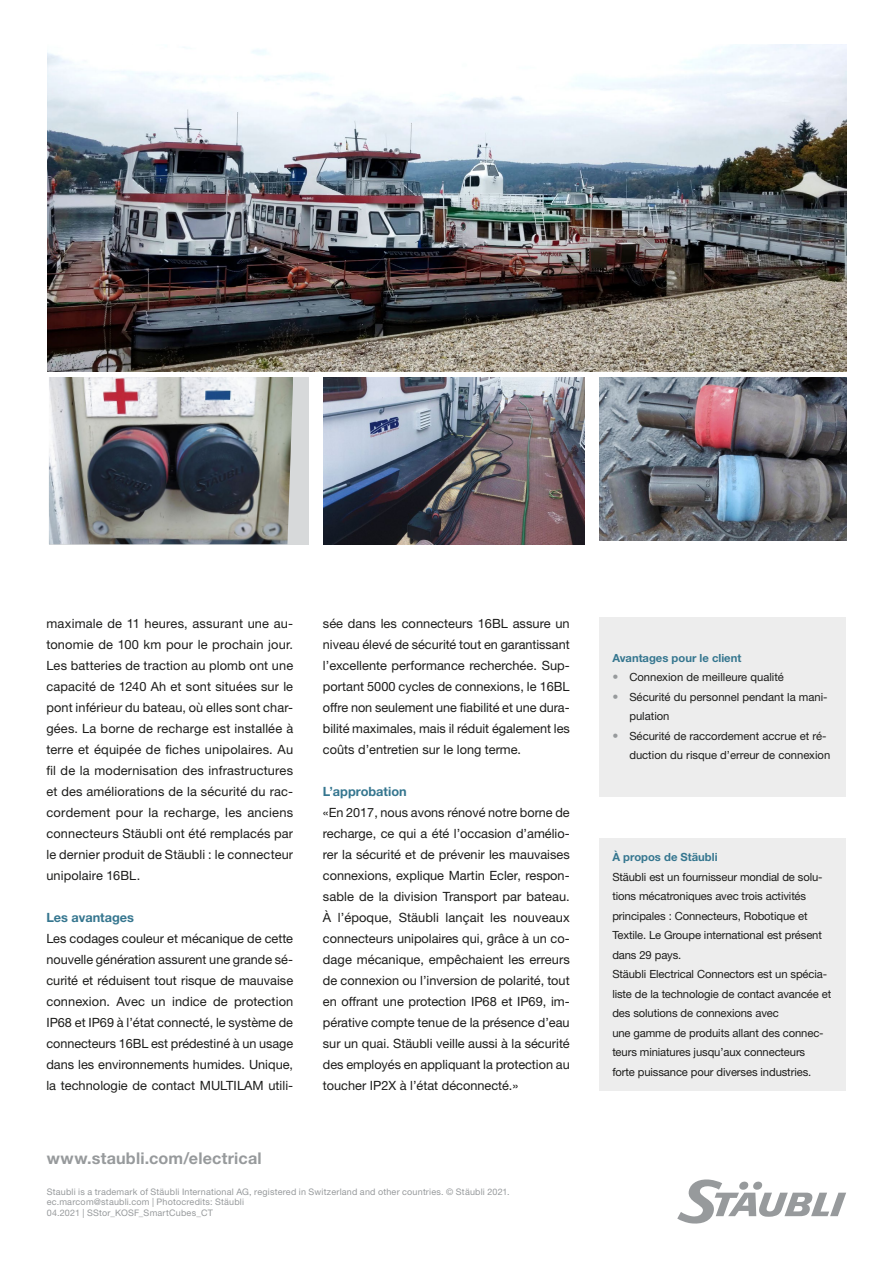
<style>
.page{position:relative;width:893px;height:1263px;background:#fff}
.page>*{position:absolute;margin:0;border:0;box-sizing:border-box;transform-origin:0 0}
.t1{font:700 16.2px "Helvetica Neue LTW1 G";letter-spacing:.01em;color:#979a9c}
.t2{font:12.75px/21px "Helvetica Neue LTW1 G";color:#1d1d1b;text-align:justify}
.t3{font:700 12.75px "Helvetica Neue LTW1 G";color:#35768f}
.t4{font:11.25px/19.5px "Helvetica Neue LTW1 G";letter-spacing:-.01em;color:#1d1d1b}
.t5{font:700 11.25px "Helvetica Neue LTW1 G";color:#35768f}
.t6{font:9px/10.8px "Helvetica Neue LTW1 G";letter-spacing:.02em;color:#979a9c}
.s1{font-size:12px;color:#979a9c}
</style>
<div class="page">
<img style="left:47px;top:45px;width:799px;height:327px">
<div style="left:49px;top:376px;width:259px;height:168px;background:#d7d9da"></div>
<img style="left:49px;top:376px;width:244px;height:168px">
<img style="left:323px;top:377px;width:261px;height:167px">
<img style="left:600px;top:377px;width:247px;height:163px">
<svg style="left:677px;top:1179px;width:169px;height:44px"></svg>
<div style="left:600px;top:617px;width:246px;height:179px;background:#ededed"></div>
<div style="left:600px;top:838px;width:246px;height:252px;background:#ededed"></div>
<p class="t2" style="left:46px;top:613px;width:248px">maximale de 11 heures, assurant une au&shy;tonomie de 100 km pour le prochain jour.<br>Les batteries de traction au plomb ont une capacité de 1240 Ah et sont situées sur le pont inférieur du bateau, où elles sont char&shy;gées. La borne de recharge est installée à terre et équipée de fiches unipolaires. Au fil de la modernisation des infrastructures et des améliorations de la sécurité du rac&shy;cordement pour la recharge, les anciens connecteurs Stäubli ont été remplacés par le dernier produit de Stäubli : le connecteur unipolaire 16BL.</p>
<p class="t3" style="left:46px;top:910px;width:89px">Les avantages</p>
<p class="t2" style="left:46px;top:928px;width:248px">Les codages couleur et mécanique de cette nouvelle génération assurent une grande sé&shy;curité et réduisent tout risque de mauvaise connexion. Avec un indice de protection IP68 et IP69 à l’état connecté, le système de connecteurs 16BL est prédestiné à un usage dans les environnements humides. Unique, la technologie de contact MULTILAM utili-</p>
<p class="t2" style="left:323px;top:613px;width:248px">sée dans les connecteurs 16BL assure un niveau élevé de sécurité tout en garantissant l’excellente performance recherchée. Sup&shy;portant 5000 cycles de connexions, le 16BL offre non seulement une fiabilité et une dura&shy;bilité maximales, mais il réduit également les coûts d’entretien sur le long terme.</p>
<p class="t3" style="left:323px;top:784px;width:85px">L’approbation</p>
<p class="t2" style="left:323px;top:802px;width:248px">«En 2017, nous avons rénové notre borne de recharge, ce qui a été l’occasion d’amélio&shy;rer la sécurité et de prévenir les mauvaises connexions, explique Martin Ecler, respon&shy;sable de la division Transport par bateau.<br>À l’époque, Stäubli lançait les nouveaux connecteurs unipolaires qui, grâce à un co&shy;dage mécanique, empêchaient les erreurs de connexion ou l’inversion de polarité, tout en offrant une protection IP68 et IP69, im&shy;pérative compte tenue de la présence d’eau sur un quai. Stäubli veille aussi à la sécurité des employés en appliquant la protection au toucher IP2X à l’état déconnecté.»</p>
<p class="t1" style="left:47px;top:1148px;width:216px">www.staubli.com/electrical</p>
<p class="t6" style="left:47px;top:1186px;width:464px">Staubli is a trademark of Stäubli International AG, registered in Switzerland and other countries. © Stäubli 2021. ec.marcom@staubli.com | Photocredits: Stäubli<br>04.2021 | SStor_KOSF_SmartCubes_CT</p>
<p class="t5" style="left:612px;top:651px;width:131px">Avantages pour le client</p>
<p class="t4" style="left:612px;top:667px;width:173px"><span class="s1">•</span> Connexion de meilleure qualité</p>
<p class="t4" style="left:629px;top:687px;width:200px;text-indent:-17px"><span class="s1">•</span> Sécurité du personnel pendant la mani&shy;pulation</p>
<p class="t4" style="left:629px;top:726px;width:202px;text-indent:-17px"><span class="s1">•</span> Sécurité de raccordement accrue et ré&shy;duction du risque d’erreur de connexion</p>
<p class="t5" style="left:612px;top:850px;width:107px">À propos de Stäubli</p>
<p class="t4" style="left:612px;top:867px;width:220px">Stäubli est un fournisseur mondial de solu&shy;tions mécatroniques avec trois activités principales : Connecteurs, Robotique et Textile. Le Groupe international est présent dans 29 pays.<br>Stäubli Electrical Connectors est un spécia&shy;liste de la technologie de contact avancée et des solutions de connexions avec<br>une gamme de produits allant des connec&shy;teurs miniatures jusqu’aux connecteurs<br>forte puissance pour diverses industries.</p>
</div>
